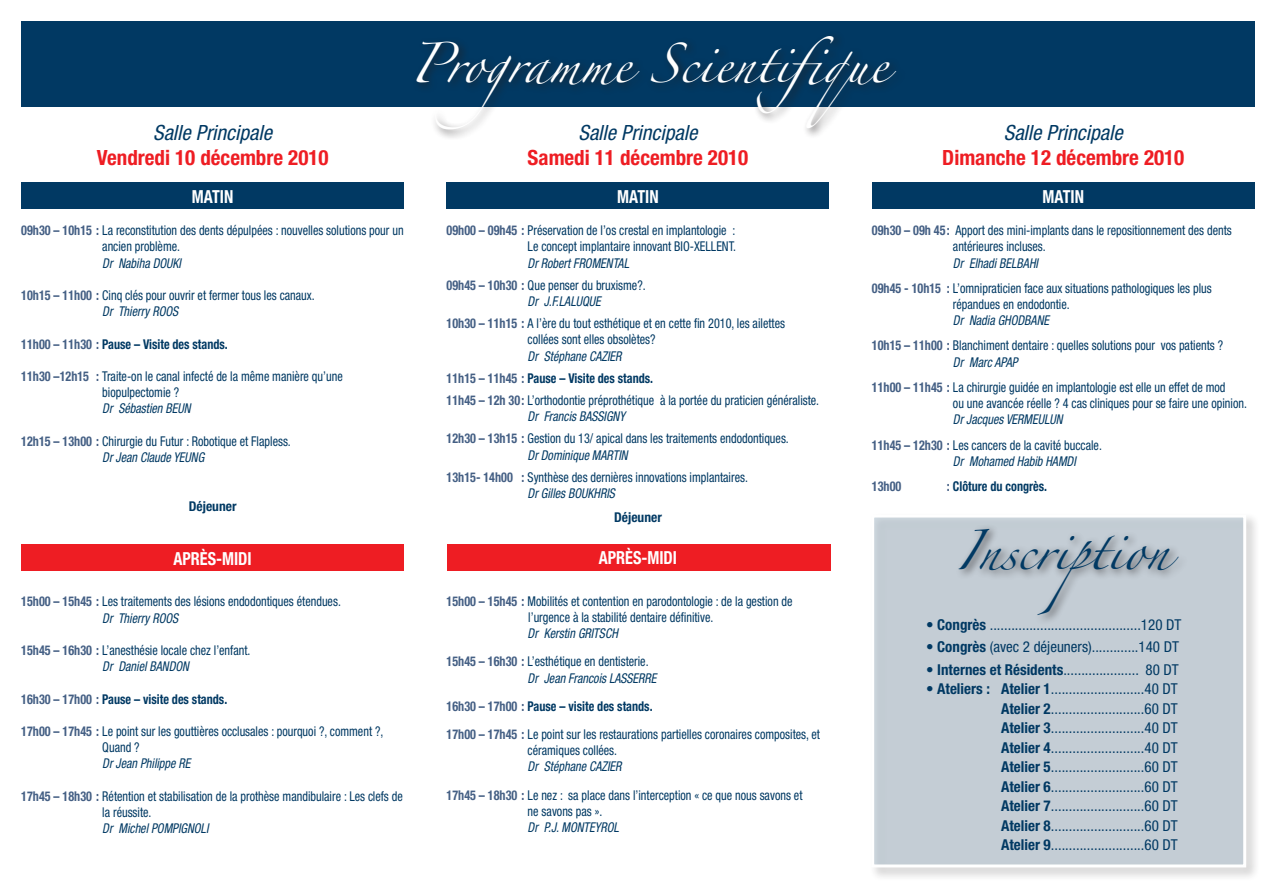
<style>
.page{position:relative;width:1276px;height:893px;background:#fff}
.page>*{position:absolute;margin:0;border:0;box-sizing:border-box;transform-origin:0 0}
.t1{font:36px "Zapfino";color:#fff}
.t2{font:36px "Zapfino";color:#013963}
.t3{font:700 condensed 21px "Helvetica Neue";color:#ee1d23}
.t4{font:italic condensed 21px "Helvetica Neue";color:#013963}
.t5{font:700 condensed 18px "Helvetica Neue";color:#fff;scale:.9 1}
.t6{font:condensed 15px/19.5px "Helvetica Neue";color:#013963;text-align:right}
.t7{font:700 condensed 15px "Helvetica Neue";color:#013963}
.t8{font:condensed 13.5px/16.2px "Helvetica Neue";color:#013963;scale:.9 1}
.t9{font:italic condensed 13.5px/25.2px "Helvetica Neue";color:#013963;scale:.9 1}
.t10{font:700 condensed 13.5px "Helvetica Neue";color:#013963;scale:.9 1}
.t11{font:700 condensed 13.5px "Helvetica Neue";color:#445f84;scale:.9 1}
.t12{font:700 condensed 13.5px "Helvetica Neue";color:#013963}
.s1{font-weight:700;color:#445f84}
.s2{font-style:italic}
.s3{color:#445f84}
.s4{font-weight:700}
.s5{font-weight:700;font-style:normal;color:#445f84}
.s6{font-weight:700;font-style:normal}
</style>
<div class="page">
<div style="left:21px;top:544px;width:383px;height:26px;background:#ee1d23"></div>
<div style="left:446px;top:544px;width:384px;height:26px;background:#ee1d23"></div>
<div style="left:21px;top:183px;width:383px;height:26px;background:#013963"></div>
<div style="left:21px;top:21px;width:1233px;height:85px;background:#013963"></div>
<div style="left:411px;top:31px;width:865px;height:235px;background:#231f20;opacity:.75"></div>
<div style="left:869px;top:512px;width:394px;height:372px;background:#231f20;opacity:.75"></div>
<div style="left:872px;top:516px;width:372px;height:350px;background:#c4cdd5"></div>
<div style="left:871px;top:514px;width:375px;height:353px;border:3px solid #fff"></div>
<div style="left:954px;top:524px;width:322px;height:235px;background:#231f20;opacity:.75"></div>
<h2 class="t4" style="left:153px;top:120px;width:120px">Salle Principale</h2>
<h2 class="t3" style="left:97px;top:145px;width:233px">Vendredi 10 décembre 2010</h2>
<h3 class="t5" style="left:192px;top:186px;width:47px">Matin</h3>
<p class="t8" style="left:102px;top:222px;width:336px;text-indent:-81px"><span class="s1">09h30 – 10h15 :</span> La reconstitution des dents dépulpées : nouvelles solutions pour un ancien problème.</p>
<p class="t9" style="left:102px;top:250px;width:89px">Dr Nabiha DOUKI</p>
<p class="t8" style="left:102px;top:287px;width:238px;text-indent:-81px"><span class="s1">10h15 – 11h00 :</span> Cinq clés pour ouvrir et fermer tous les canaux.<br><span class="s2">Dr Thierry ROOS</span></p>
<p class="t10" style="left:21px;top:336px;width:231px"><span class="s3">11h00 – 11h30 :</span> Pause – Visite des stands.</p>
<p class="t8" style="left:96px;top:368px;width:275px"><span class="s1">:</span> Traite-on le canal infecté de la même manière qu’une</p>
<p class="t11" style="left:21px;top:368px;width:77px">11h30 –12h15</p>
<p class="t8" style="left:102px;top:384px;width:87px">biopulpectomie ?</p>
<p class="t9" style="left:102px;top:396px;width:99px">Dr Sébastien BEUN</p>
<p class="t8" style="left:21px;top:433px;width:301px;text-align:center"><span class="s1">12h15 – 13h00 :</span> Chirurgie du Futur : Robotique et Flapless.<br><span class="s2">Dr Jean Claude YEUNG</span></p>
<p class="t12" style="left:189px;top:498px;width:49px">Déjeuner</p>
<h3 class="t5" style="left:173px;top:547px;width:88px">Après-midi</h3>
<p class="t8" style="left:102px;top:593px;width:267px;text-indent:-81px"><span class="s1">15h00 – 15h45 :</span> Les traitements des lésions endodontiques étendues.<br><span class="s2">Dr Thierry ROOS</span></p>
<p class="t8" style="left:102px;top:642px;width:166px;text-indent:-81px"><span class="s1">15h45 – 16h30</span> ’ L<span class="s1">:</span> anesthésie locale chez ’l enfant.<br><span class="s2">Dr Daniel BANDON</span></p>
<p class="t10" style="left:21px;top:691px;width:230px"><span class="s3">16h30 – 17h00 :</span> Pause – visite des stands.</p>
<p class="t8" style="left:102px;top:723px;width:314px;text-indent:-81px"><span class="s1">17h00 – 17h45 :</span> Le point sur les gouttières occlusales : pourquoi ?, comment ,?<br>Quand ?</p>
<p class="t9" style="left:102px;top:751px;width:99px">Dr Jean Philippe RE</p>
<p class="t8" style="left:102px;top:788px;width:335px;text-indent:-81px"><span class="s1">17h45 – 18h30 :</span> Rétention et stabilisation de la prothèse mandibulaire : Les clefs de la réussite.</p>
<p class="t9" style="left:102px;top:816px;width:119px">Dr Michel POMPIGNOLI</p>
<h1 class="t1" style="left:649px;top:49px;width:240px">Scientifique</h1>
<h1 class="t1" style="left:409px;top:49px;width:223px">Programme</h1>
<h2 class="t4" style="left:578px;top:120px;width:120px">Salle Principale</h2>
<h2 class="t3" style="left:527px;top:145px;width:222px">Samedi 11 décembre 2010</h2>
<h3 class="t5" style="left:617px;top:186px;width:47px">Matin</h3>
<p class="t8" style="left:446px;top:222px;width:323px;text-align:right"><span class="s1">09h00 – 09h45 :</span> Préservation de ’l os crestal en implantologie :<br>Le concept implantaire innovant BIO-XELLENT.</p>
<p class="t8" style="left:446px;top:252px;width:223px;line-height:22.2px;text-indent:81px"><span class="s2">Dr Robert FROMENTAL<br></span><span class="s1">09h45 – 10h30 :</span> Que penser du bruxisme .?</p>
<p class="t8" style="left:446px;top:290px;width:377px;line-height:22.2px;text-indent:81px"><span class="s2">Dr .F.J LALUQUE<br></span><span class="s1">10h30 – 11h15</span> ’ lA<span class="s1">:</span> ère du tout esthétique et en cette fin 2010, les ailettes</p>
<p class="t8" style="left:527px;top:331px;width:144px">collées sont elles obsolètes?</p>
<p class="t8" style="left:446px;top:345px;width:415px;line-height:22.2px;text-indent:81px"><span class="s2">Dr Stéphane CAZIER<br></span><span class="s1">11h15 – 11h45 :</span> <span class="s4">Pause – Visite des stands.<br></span><span class="s1">11h45 – 12h 30</span> ’ L<span class="s1">:</span> orthodontie préprothétique laà portée du praticien généraliste.</p>
<p class="t8" style="left:446px;top:405px;width:382px;line-height:22.2px;text-indent:81px"><span class="s2">Dr Francis BASSIGNY<br></span><span class="s1">12h30 – 13h15 :</span> Gestion du 13/ apical dans les traitements endodontiques.</p>
<p class="t8" style="left:521px;top:444px;width:253px;line-height:22.2px;text-indent:6px"><span class="s2">Dr Dominique MARTIN<br></span><span class="s1">:</span> Synthèse des dernières innovations implantaires.</p>
<h2 class="t4" style="left:1004px;top:120px;width:120px">Salle Principale</h2>
<h2 class="t3" style="left:942px;top:145px;width:243px">Dimanche 12 décembre 2010</h2>
<h3 class="t5" style="left:1042px;top:186px;width:47px">Matin</h3>
<p class="t8" style="left:953px;top:222px;width:311px;text-indent:-81px"><span class="s1">09h30 – 09h 45 :</span> Apport des mini-implants dans le repositionnement des dents antérieures incluses.</p>
<p class="t8" style="left:872px;top:250px;width:379px;line-height:25.2px;text-indent:81px"><span class="s2">Dr Elhadi BELBAHI<br></span><span class="s1">09h45 - 10h15</span> ’ L<span class="s1">:</span> omnipraticien face aux situations pathologiques les plus</p>
<p class="t8" style="left:953px;top:296px;width:131px">répandues en endodontie.</p>
<p class="t8" style="left:872px;top:308px;width:392px;line-height:25.2px;text-indent:81px"><span class="s2">Dr Nadia GHODBANE<br></span><span class="s1">10h15 – 11h00 :</span> Blanchiment dentaire : quelles solutions pour vos patients ?</p>
<p class="t8" style="left:872px;top:349px;width:394px;line-height:25.2px;text-indent:81px"><span class="s2">Dr Marc APAP<br></span><span class="s1">11h00 – 11h45 :</span> La chirurgie guidée en implantologie est elle un effet de mod</p>
<p class="t8" style="left:953px;top:395px;width:328px">ou une avancée réelle ? 4 cas cliniques pour se faire une opinion.</p>
<p class="t8" style="left:872px;top:407px;width:257px;line-height:25.2px;text-indent:81px"><span class="s2">Dr Jacques VERMEULUN<br></span><span class="s1">11h45 – 12h30 :</span> Les cancers de la cavité buccale.</p>
<p class="t9" style="left:947px;top:448px;width:145px;text-indent:6px">Dr Mohamed Habib HAMDI <span class="s5">:</span> <span class="s6">Clôture du congrès.</span></p>
<p class="t11" style="left:446px;top:469px;width:75px">13h15- 14h00</p>
<p class="t11" style="left:872px;top:478px;width:34px">13h00</p>
<p class="t9" style="left:527px;top:481px;width:99px">Dr Gilles BOUKHRIS</p>
<p class="t12" style="left:614px;top:509px;width:49px">Déjeuner</p>
<h3 class="t5" style="left:599px;top:547px;width:88px">Après-midi</h3>
<p class="t8" style="left:446px;top:593px;width:386px;text-align:center"><span class="s1">15h00 – 15h45 :</span> Mobilités et contention en parodontologie : de la gestion de ’l urgence laà stabilité dentaire définitive.</p>
<p class="t8" style="left:446px;top:619px;width:226px;line-height:28.2px;text-indent:81px"><span class="s2">Dr Kerstin GRITSCH<br></span><span class="s1">15h45 – 16h30</span> ’ L<span class="s1">:</span> esthétique en dentisterie.</p>
<p class="t8" style="left:446px;top:664px;width:416px;line-height:28.2px;text-indent:81px"><span class="s2">Dr Jean Francois LASSERRE<br></span><span class="s1">16h30 – 17h00 :</span> <span class="s4">Pause – visite des stands.<br></span><span class="s1">17h00 – 17h45 :</span> Le point sur les restaurations partielles coronaires composites, et</p>
<p class="t8" style="left:527px;top:742px;width:101px">céramiques collées.</p>
<p class="t8" style="left:446px;top:752px;width:397px;line-height:28.2px;text-indent:81px"><span class="s2">Dr Stéphane CAZIER<br></span><span class="s1">17h45 – 18h30 :</span> Le nez : sa place dans ’l interception « ce que nous savons et</p>
<p class="t8" style="left:527px;top:803px;width:85px">ne savons pas .«</p>
<p class="t9" style="left:527px;top:815px;width:103px">Dr .J.P MONTEYROL</p>
<h1 class="t2" style="left:955px;top:536px;width:215px">Inscription</h1>
<p class="t6" style="left:926px;top:615px;width:257px"><span class="s4">• Congrès</span> ..........................................120 DT</p>
<p class="t6" style="left:926px;top:637px;width:254px"><span class="s4">• Congrès</span> (avec 2 déjeuners).............140 DT</p>
<p class="t6" style="left:926px;top:660px;width:254px">• <span class="s4">Internes et Résidents</span>..................... 80 DT<br><span class="s4">Atelier 1</span>..........................40 DT</p>
<p class="t7" style="left:926px;top:680px;width:65px">• Ateliers :</p>
<p class="t6" style="left:1001px;top:699px;width:178px;text-align:justify"><span class="s4">Atelier 2</span>..........................60 DT <span class="s4">Atelier 3</span>..........................40 DT <span class="s4">Atelier 4</span>..........................40 DT <span class="s4">Atelier 5</span>..........................60 DT <span class="s4">Atelier 6</span>..........................60 DT <span class="s4">Atelier 7</span>..........................60 DT <span class="s4">Atelier 8</span>..........................60 DT <span class="s4">Atelier 9</span>..........................60 DT</p>
</div>
